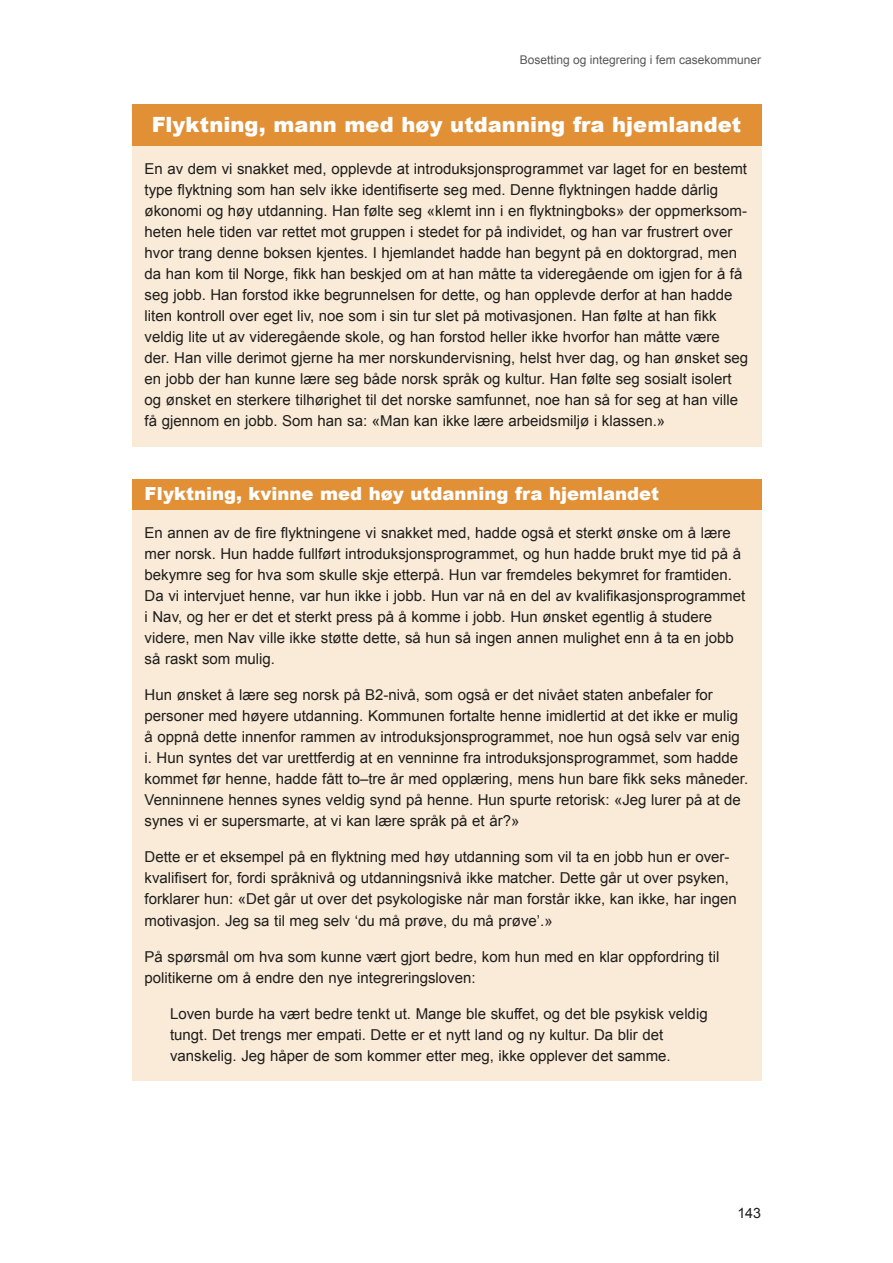
<style>
.page{position:relative;width:893px;height:1263px;background:#fff}
.page>*{position:absolute;margin:0;border:0;box-sizing:border-box;transform-origin:0 0}
.Faktaboks_tittel_stor{font:900 21px "Arial";letter-spacing:.005em;color:#fff}
.Faktaboks_tittel_liten{font:900 18px "Arial";color:#fff}
.Faktaboks_tekst{font:15px/21px "Arial";color:#1d1d1b}
.Faktaboks_tekst_siste{font:15px/21px "Arial";color:#1d1d1b}
.Faktaboks_sitat_siste{font:15px/21px "Arial";color:#1d1d1b}
.t1{font:14.25px "Arial";color:#1d1d1b}
.t2{font:12px "Arial";color:#575756}
</style>
<div class="page">
<div style="left:132px;top:104px;width:629px;height:43px;background:#e29036"></div>
<div style="left:132px;top:146px;width:629px;height:300px;background:#faead8"></div>
<div style="left:132px;top:479px;width:629px;height:32px;background:#e29036"></div>
<div style="left:132px;top:510px;width:629px;height:175px;background:#faead8"></div>
<div style="left:132px;top:672px;width:629px;height:175px;background:#faead8"></div>
<div style="left:132px;top:834px;width:629px;height:112px;background:#faead8"></div>
<div style="left:132px;top:933px;width:629px;height:70px;background:#faead8"></div>
<div style="left:132px;top:990px;width:629px;height:91px;background:#faead8"></div>
<p class="t2" style="left:520px;top:52px;width:243px">Bosetting og integrering i fem casekommuner</p>
<h2 class="Faktaboks_tittel_stor" style="left:152px;top:109px;width:591px">Flyktning, mann med høy utdanning fra hjemlandet</h2>
<p class="Faktaboks_tekst_siste" style="left:145px;top:159px;width:605px">En av dem vi snakket med, opplevde at introduksjonsprogrammet var laget for en bestemt type flyktning som han selv ikke identifiserte seg med. Denne flyktningen hadde dårlig økonomi og høy utdanning. Han følte seg «klemt inn i en flyktningboks» der oppmerksom&shy;heten hele tiden var rettet mot gruppen i stedet for på individet, og han var frustrert over hvor trang denne boksen kjentes. I hjemlandet hadde han begynt på en doktorgrad, men da han kom til Norge, fikk han beskjed om at han måtte ta videregående om igjen for å få seg jobb. Han forstod ikke begrunnelsen for dette, og han opplevde derfor at han hadde liten kontroll over eget liv, noe som i sin tur slet på motivasjonen. Han følte at han fikk veldig lite ut av videregående skole, og han forstod heller ikke hvorfor han måtte være der. Han ville derimot gjerne ha mer norskundervisning, helst hver dag, og han ønsket seg en jobb der han kunne lære seg både norsk språk og kultur. Han følte seg sosialt isolert og ønsket en sterkere tilhørighet til det norske samfunnet, noe han så for seg at han ville få gjennom en jobb. Som han sa: «Man kan ikke lære arbeidsmiljø i klassen.»</p>
<h2 class="Faktaboks_tittel_liten" style="left:145px;top:481px;width:516px">Flyktning, kvinne med høy utdanning fra hjemlandet</h2>
<p class="Faktaboks_tekst" style="left:145px;top:523px;width:602px">En annen av de fire flyktningene vi snakket med, hadde også et sterkt ønske om å lære mer norsk. Hun hadde fullført introduksjonsprogrammet, og hun hadde brukt mye tid på å bekymre seg for hva som skulle skje etterpå. Hun var fremdeles bekymret for framtiden.<br>Da vi intervjuet henne, var hun ikke i jobb. Hun var nå en del av kvalifikasjonsprogrammet i Nav, og her er det et sterkt press på å komme i jobb. Hun ønsket egentlig å studere videre, men Nav ville ikke støtte dette, så hun så ingen annen mulighet enn å ta en jobb så raskt som mulig.</p>
<p class="Faktaboks_tekst" style="left:145px;top:685px;width:605px">Hun ønsket å lære seg norsk på B2-nivå, som også er det nivået staten anbefaler for personer med høyere utdanning. Kommunen fortalte henne imidlertid at det ikke er mulig å oppnå dette innenfor rammen av introduksjonsprogrammet, noe hun også selv var enig i. Hun syntes det var urettferdig at en venninne fra introduksjonsprogrammet, som hadde kommet før henne, hadde fått to–tre år med opplæring, mens hun bare fikk seks måneder.<br>Venninnene hennes synes veldig synd på henne. Hun spurte retorisk: «Jeg lurer på at de synes vi er supersmarte, at vi kan lære språk på et år?»</p>
<p class="Faktaboks_tekst" style="left:145px;top:847px;width:594px">Dette er et eksempel på en flyktning med høy utdanning som vil ta en jobb hun er over&shy;kvalifisert for, fordi språknivå og utdanningsnivå ikke matcher. Dette går ut over psyken, forklarer hun: «Det går ut over det psykologiske når man forstår ikke, kan ikke, har ingen motivasjon. Jeg sa til meg selv ‘du må prøve, du må prøve’.»</p>
<p class="Faktaboks_tekst" style="left:145px;top:946px;width:576px">På spørsmål om hva som kunne vært gjort bedre, kom hun med en klar oppfordring til politikerne om å endre den nye integreringsloven:</p>
<p class="Faktaboks_sitat_siste" style="left:170px;top:1003px;width:539px">Loven burde ha vært bedre tenkt ut. Mange ble skuffet, og det ble psykisk veldig tungt. Det trengs mer empati. Dette er et nytt land og ny kultur. Da blir det vanskelig. Jeg håper de som kommer etter meg, ikke opplever det samme.</p>
<p class="t1" style="left:737px;top:1204px;width:25px">143</p>
</div>
